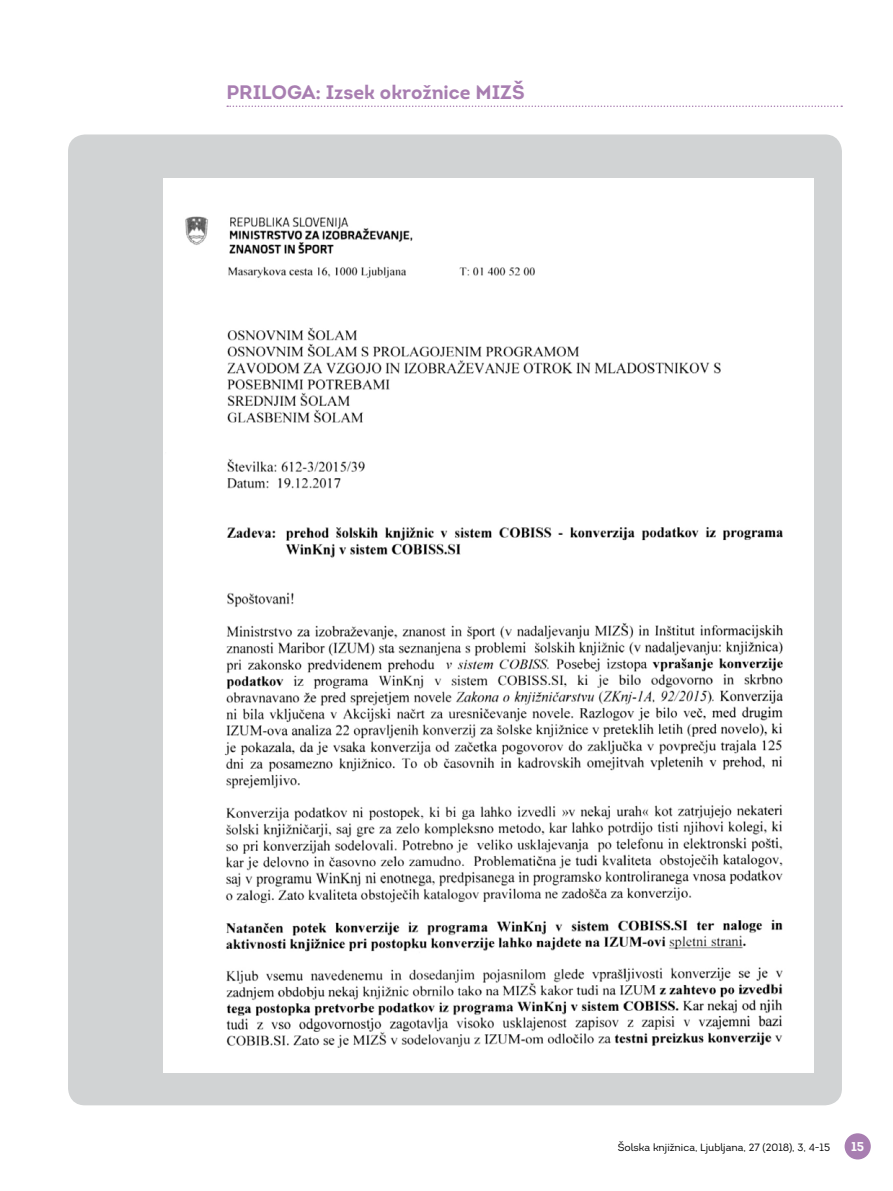
<style>
.page{position:relative;width:893px;height:1191px;background:#fff}
.page>*{position:absolute;margin:0;border:0;box-sizing:border-box;transform-origin:0 0}
.t1{font:700 19.5px "Intro";color:#a87eb1}
.t2{font:700 12.75px "Intro";color:#fff}
.t3{font:10.5px "Intro";color:#000}
</style>
<div class="page">
<div style="left:68px;top:134px;width:774px;height:971px;background:#d1d3d4;border-radius:17px"></div>
<svg style="left:227px;top:105px;width:615px;height:2px"></svg>
<img style="left:163px;top:179px;width:650px;height:893px">
<div style="left:845px;top:1133px;width:26px;height:26px;background:#a87eb1;border-radius:50%"></div>
<h1 class="t1" style="left:226px;top:80px;width:300px">PRILOGA: Izsek okrožnice M IZŠ</h1>
<p class="t3" style="left:618px;top:1140px;width:214px">Šolska knjižnica, Ljubljana, 27 (2018), 3, 4-15</p>
<p class="t2" style="left:851px;top:1137px;width:15px">15</p>
</div>
